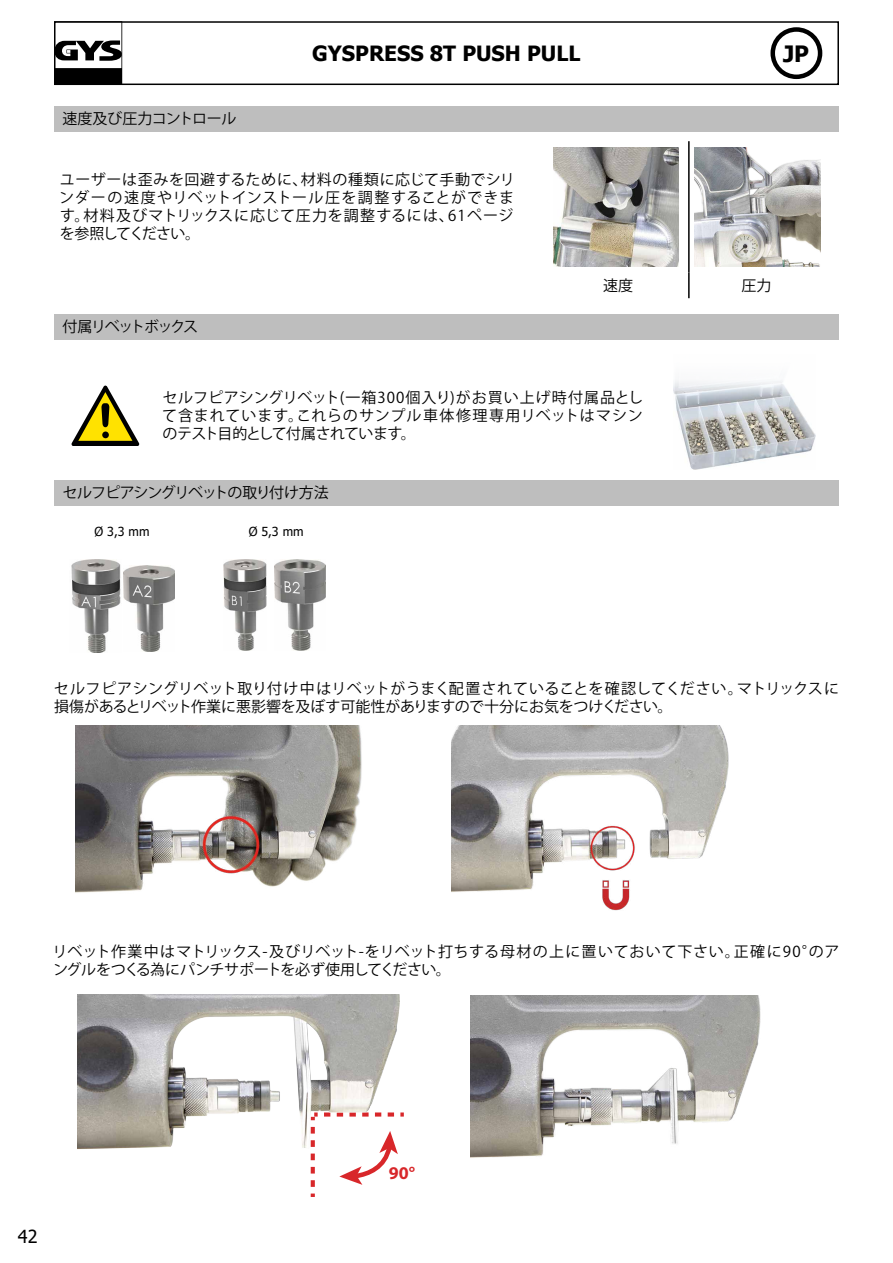
<style>
.page{position:relative;width:893px;height:1263px;background:#fff}
.page>*{position:absolute;margin:0;border:0;box-sizing:border-box;transform-origin:0 0}
.t1{font:700 22.5px "Tahoma";color:#000}
.t2{font:700 21px "Tahoma";color:#000}
.t3{font:700 18px "Myriad Pro";color:#d8272a}
.t4{font:18px "Tahoma";color:#000}
.t5{font:15px/18px "Koz Go Pr 6 N";color:#000;text-align:justify}
.t6{font:15px "Koz Go Pr 6 N";letter-spacing:-.07em;color:#000}
.t7{font:15px "Koz Go Pr 6 N";letter-spacing:-.09em;color:#000}
.t8{font:12.45px "Tahoma";color:#000}
</style>
<div class="page">
<div style="left:54px;top:21px;width:785px;height:64px;border:2px solid #000"></div>
<svg style="left:54px;top:21px;width:68px;height:64px"></svg>
<div style="left:770px;top:27px;width:52px;height:52px;border:4px solid #000;border-radius:50%"></div>
<div style="left:54px;top:106px;width:784px;height:26px;background:#bebebe"></div>
<hr style="left:688px;top:141px;width:2px;height:131px;background:#000">
<hr style="left:688px;top:272px;width:2px;height:26px;background:#000">
<img style="left:553px;top:147px;width:126px;height:119px">
<img style="left:695px;top:147px;width:126px;height:119px">
<div style="left:54px;top:314px;width:784px;height:25px;background:#bebebe"></div>
<svg style="left:72px;top:386px;width:67px;height:59px"></svg>
<img style="left:673px;top:380px;width:143px;height:89px">
<div style="left:54px;top:480px;width:784px;height:25px;background:#bebebe"></div>
<img style="left:71px;top:559px;width:50px;height:93px">
<img style="left:124px;top:565px;width:51px;height:86px">
<img style="left:223px;top:559px;width:44px;height:91px">
<img style="left:274px;top:559px;width:51px;height:92px">
<img style="left:75px;top:725px;width:287px;height:168px">
<img style="left:451px;top:725px;width:278px;height:186px">
<svg style="left:311px;top:1160px;width:4px;height:37px"></svg>
<svg style="left:400px;top:1112px;width:4px;height:4px"></svg>
<svg style="left:339px;top:1160px;width:48px;height:25px"></svg>
<img style="left:78px;top:994px;width:321px;height:166px">
<img style="left:470px;top:995px;width:291px;height:163px">
<p class="t5" style="left:63px;top:110px;width:175px">速度及び圧力コントロール</p>
<h2 class="t2" style="left:312px;top:39px;width:270px">GYSPRESS 8T PUSH PULL</h2>
<h1 class="t1" style="left:783px;top:38px;width:28px">JP</h1>
<p class="t5" style="left:59px;top:171px;width:457px">ユーザーは歪みを回避するために、材料の種類に応じて手動でシリンダーの速度やリベットインストール圧を調整することができます。材料及びマトリックスに応じて圧力を調整するには、61ページを参照してください。</p>
<p class="t7" style="left:63px;top:318px;width:137px">付属リベットボックス</p>
<p class="t5" style="left:603px;top:276px;width:31px">速度</p>
<p class="t5" style="left:741px;top:276px;width:31px">圧力</p>
<p class="t5" style="left:162px;top:389px;width:483px">セルフピアシングリベット(一箱300個入り)がお買い上げ時付属品として含まれています。これらのサンプル車体修理専用リベットはマシンのテスト目的として付属されています。</p>
<p class="t6" style="left:62px;top:484px;width:268px">セルフピアシングリベットの取り付け方法</p>
<p class="t8" style="left:95px;top:523px;width:56px">Ø 3,3 mm</p>
<p class="t8" style="left:249px;top:523px;width:56px">Ø 5,3 mm</p>
<p class="t5" style="left:54px;top:680px;width:787px">セルフピアシングリベット取り付け中はリベットがうまく配置されていることを確認してください。マトリックスに損傷があるとリベット作業に悪影響を及ぼす可能性がありますので十分にお気をつけください。</p>
<p class="t5" style="left:53px;top:942px;width:788px">リベット作業中はマトリックス-及びリベット-をリベット打ちする母材の上に置いておいて下さい。正確に90°のアングルをつくる為にパンチサポートを必ず使用してください。</p>
<p class="t4" style="left:18px;top:1224px;width:21px">42</p>
<p class="t3" style="left:389px;top:1161px;width:28px">90°</p>
</div>
